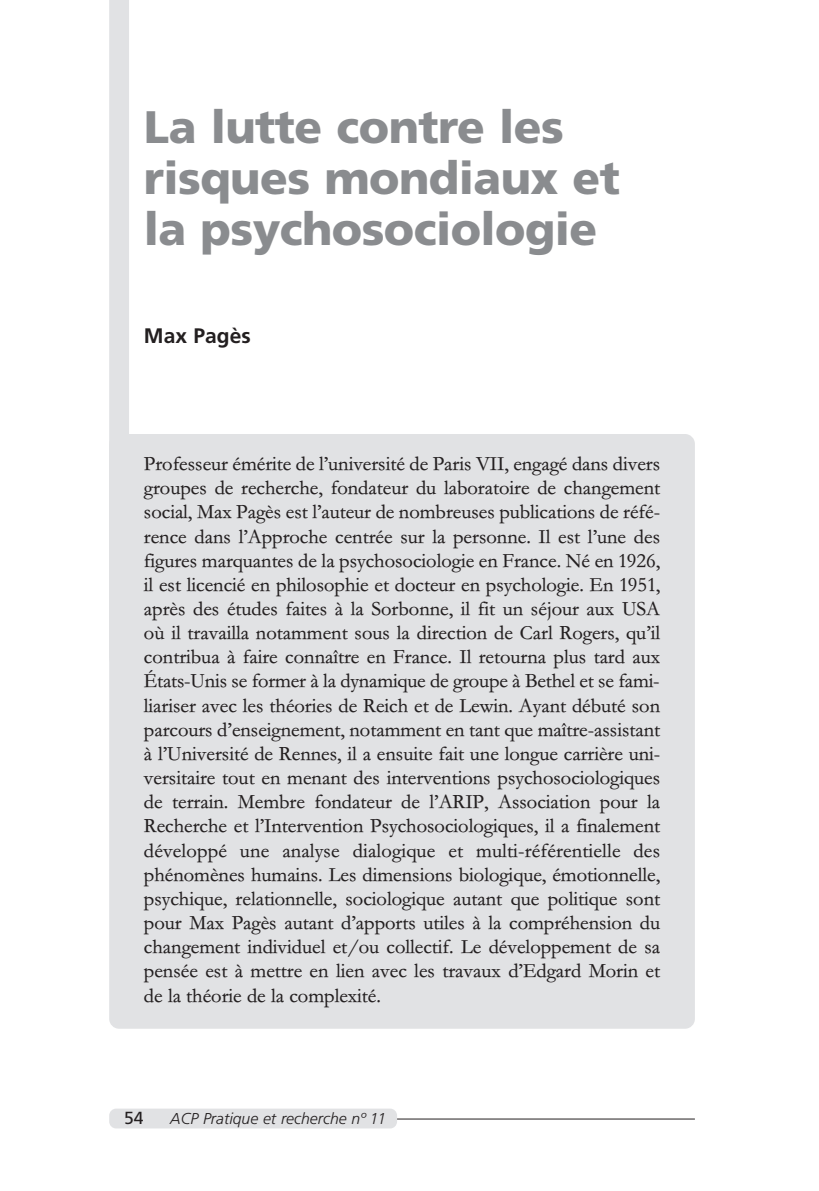
<style>
.page{position:relative;width:819px;height:1191px;background:#fff}
.page>*{position:absolute;margin:0;border:0;box-sizing:border-box;transform-origin:0 0}
.t1{font:900 45.5px/50.8px "Frutiger";letter-spacing:-.01em;color:#8a8c8f}
.t2{font:700 21px "Frutiger";color:#231f20}
.t3{font:20.47px/24.2px "Gar M Two";color:#231f20;text-align:justify}
.t4{font:17.5px "Frutiger";color:#231f20}
.t5{font:italic 300 15.75px "Frutiger";color:#231f20}
</style>
<div class="page">
<div style="left:109px;top:434px;width:585px;height:594px;background:#e1e2e4;border-radius:10px"></div>
<div style="left:109px;top:0;width:20px;height:441px;background:#e1e2e4"></div>
<div style="left:109px;top:1108px;width:288px;height:20px;background:#e1e2e4;border-radius:7px"></div>
<hr style="left:397px;top:1118px;width:297px;height:1px;background:#231f20">
<h1 class="t1" style="left:144px;top:106px;width:477px">La lutte contre les risques mondiaux et la psychosociologie</h1>
<p class="t2" style="left:144px;top:327px;width:108px">Max Pagès</p>
<p class="t3" style="left:144px;top:451px;width:518px">Professeur émérite de l’université de Paris VII, engagé dans divers groupes de recherche, fondateur du laboratoire de changement social, Max Pagès est l’auteur de nombreuses publications de réfé&shy;rence dans l’Approche centrée sur la personne. Il est l’une des figures marquantes de la psychosociologie en France. Né en 1926, il est licencié en philosophie et docteur en psychologie. En 1951, après des études faites à la Sorbonne, il fit un séjour aux USA où il travailla notamment sous la direction de Carl Rogers, qu’il contribua à faire connaître en France. Il retourna plus tard aux États-Unis se former à la dynamique de groupe à Bethel et se fami&shy;liariser avec les théories de Reich et de Lewin. Ayant débuté son parcours d’enseignement, notamment en tant que maître-assistant à l’Université de Rennes, il a ensuite fait une longue carrière uni&shy;versitaire tout en menant des interventions psychosociologiques de terrain. Membre fondateur de l’ARIP, Association pour la Recherche et l’Intervention Psychosociologiques, il a finalement développé une analyse dialogique et multi-référentielle des phénomènes humains. Les dimensions biologique, émotionnelle, psychique, relationnelle, sociologique autant que politique sont pour Max Pagès autant d’apports utiles à la compréhension du changement individuel et/ou collectif. Le développement de sa pensée est à mettre en lien avec les travaux d’Edgard Morin et de la théorie de la complexité.</p>
<p class="t4" style="left:124px;top:1111px;width:21px">54</p>
<p class="t5" style="left:170px;top:1112px;width:217px">ACP Pratique et recherche nº 11</p>
</div>
